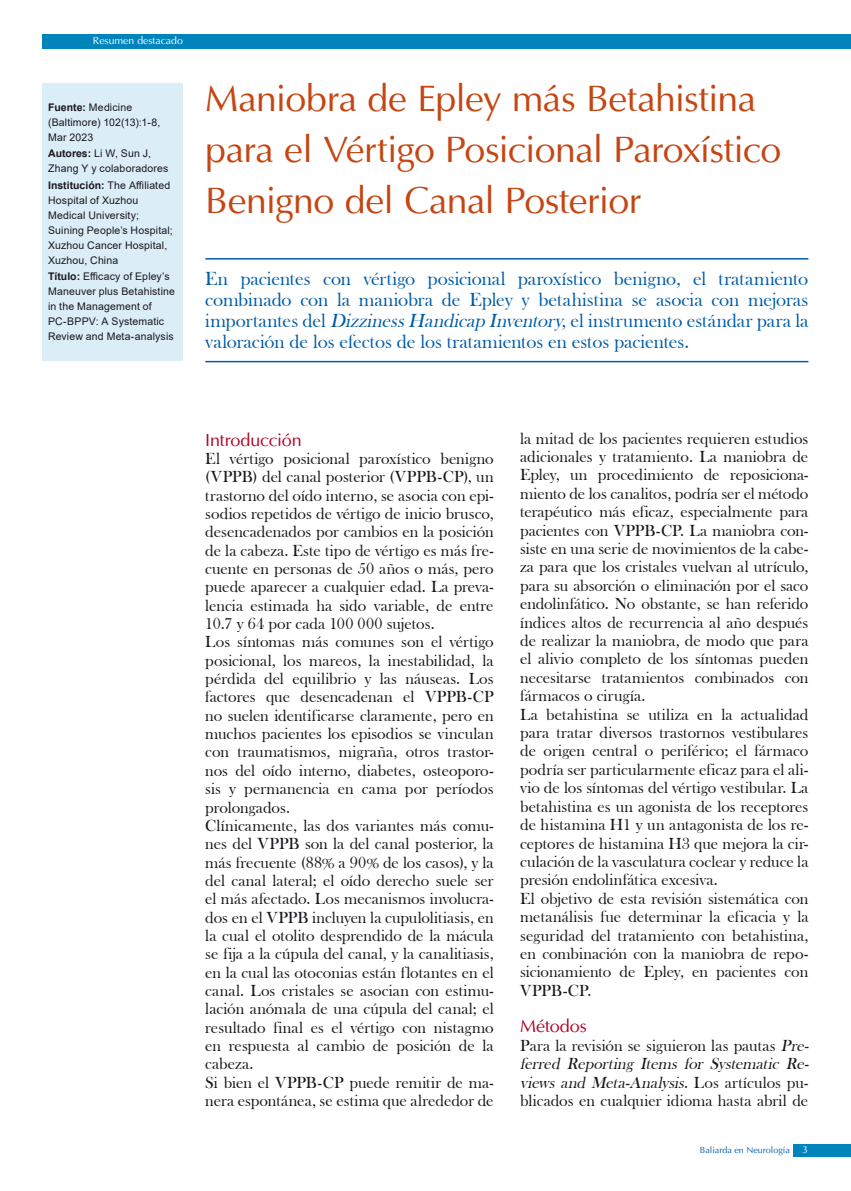
<style>
.page{position:relative;width:851px;height:1191px;background:#fff}
.page>*{position:absolute;margin:0;border:0;box-sizing:border-box;transform-origin:0 0}
.t1{font:37.5px/51px "Ottawa Plain";letter-spacing:-.02em;color:#c54613}
.t2{font:19.5px/21px "Bask Old Face";letter-spacing:-.005em;color:#005da8;text-align:justify}
.t3{font:18px "Ottawa Plain";letter-spacing:-.01em;color:#b00427}
.t4{font:16.5px/18.3px "Bask Old Face";color:#1a171c}
.t5{font:10.5px/15px "Arial";letter-spacing:.015em;color:#1a171c}
.t6{font:10.5px "Ottawa Plain";color:#fff}
.t7{font:9px "Ottawa Plain";color:#005da8}
.s1{font-weight:700}
.s2{font-style:italic}
.s3{font-size:10.5px;color:#fff}
</style>
<div class="page">
<div style="left:43px;top:34px;width:807px;height:15px;background:#0084bc"></div>
<div style="left:793px;top:1143px;width:57px;height:13px;background:#0084bc"></div>
<div style="left:43px;top:83px;width:140px;height:278px;background:#dbedf6"></div>
<hr style="left:205px;top:258px;width:603px;height:1px;background:#005da8">
<hr style="left:205px;top:361px;width:603px;height:1px;background:#005da8">
<p class="t6" style="left:93px;top:35px;width:91px">Resumen destacado</p>
<p class="t5" style="left:48px;top:100px;width:114px"><span class="s1">Fuente:</span> Medicine (Baltimore) 102(13):1-8,<br>Mar 2023</p>
<p class="t5" style="left:48px;top:146px;width:122px"><span class="s1">Autores:</span> Li W, Sun J,<br>Zhang Y y colaboradores</p>
<p class="t5" style="left:48px;top:178px;width:126px"><span class="s1">Institución:</span> The Affiliated<br>Hospital of Xuzhou<br>Medical University;<br>Suining People’s Hospital;<br>Xuzhou Cancer Hospital,<br>Xuzhou, China</p>
<p class="t5" style="left:48px;top:269px;width:128px"><span class="s1">Título:</span> Efficacy of Epley’s<br>Maneuver plus Betahistine in the Management of<br>PC-BPPV: A Systematic<br>Review and Meta-analysis</p>
<h1 class="t1" style="left:205px;top:73px;width:577px">Maniobra de Epley más Betahistina para el Vértigo Posicional Paroxístico<br>Benigno del Canal Posterior</h1>
<p class="t2" style="left:205px;top:268px;width:604px">En pacientes con vértigo posicional paroxístico benigno, el tratamiento combinado con la maniobra de Epley y betahistina se asocia con mejoras importantes del <span class="s2">DizzinessHandicap Inventory</span>, el instrumento estándar para la valoración de los efectos de los tratamientos en estos pacientes.</p>
<p class="t3" style="left:205px;top:429px;width:98px">Introducción</p>
<p class="t4" style="left:205px;top:450px;width:290px">El vértigo posicional paroxístico benigno (VPPB) del canal posterior (VPPB-CP), un trastorno del oído interno, se asocia con epi&shy;sodios repetidos de vértigo de inicio brusco, desencadenados por cambios en la posición de la cabeza. Este tipo de vértigo es más fre&shy;cuente en personas de 50 años o más, pero puede aparecer a cualquier edad. La preva&shy;lencia estimada ha sido variable, de entre 10.7 y 64 por cada 100 000 sujetos.<br>Los síntomas más comunes son el vértigo posicional, los mareos, la inestabilidad, la pérdida del equilibrio y las náuseas. Los factores que desencadenan el VPPB-CP no suelen identificarse claramente, pero en muchos pacientes los episodios se vinculan con traumatismos, migraña, otros trastor&shy;nos del oído interno, diabetes, osteoporo&shy;sis y permanencia en cama por períodos prolongados.<br>Clínicamente, las dos variantes más comu&shy;nes del VPPB son la del canal posterior, la más frecuente (88% a 90% de los casos), y la del canal lateral; el oído derecho suele ser el más afectado. Los mecanismos involucra&shy;dos en el VPPB incluyen la cupulolitiasis, en la cual el otolito desprendido de la mácula se fija a la cúpula del canal, y la canalitiasis, en la cual las otoconias están flotantes en el canal. Los cristales se asocian con estimu&shy;lación anómala de una cúpula del canal; el resultado final es el vértigo con nistagmo en respuesta al cambio de posición de la cabeza.<br>Si bien el VPPB-CP puede remitir de ma&shy;nera espontánea, se estima que alrededor de</p>
<p class="t4" style="left:520px;top:429px;width:290px">la mitad de los pacientes requieren estudios adicionales y tratamiento. La maniobra de Epley, un procedimiento de reposiciona&shy;miento de los canalitos, podría ser el método terapéutico más eficaz, especialmente para pacientes con VPPB-CP. La maniobra con&shy;siste en una serie de movimientos de la cabe&shy;za para que los cristales vuelvan al utrículo, para su absorción o eliminación por el saco endolinfático. No obstante, se han referido índices altos de recurrencia al año después de realizar la maniobra, de modo que para el alivio completo de los síntomas pueden necesitarse tratamientos combinados con fármacos o cirugía.<br>La betahistina se utiliza en la actualidad para tratar diversos trastornos vestibulares de origen central o periférico; el fármaco podría ser particularmente eficaz para el ali&shy;vio de los síntomas del vértigo vestibular. La betahistina es un agonista de los receptores de histamina H1 y un antagonista de los re&shy;ceptores de histamina H3 que mejora la cir&shy;culación de la vasculatura coclear y reduce la presión endolinfática excesiva.<br>El objetivo de esta revisión sistemática con metanálisis fue determinar la eficacia y la seguridad del tratamiento con betahistina, en combinación con la maniobra de repo&shy;sicionamiento de Epley, en pacientes con VPPB-CP.</p>
<p class="t3" style="left:520px;top:1015px;width:68px">Métodos</p>
<p class="t4" style="left:520px;top:1036px;width:293px">Para la revisión se siguieron las pautas <span class="s2">Pre&shy;ferred Reporting Items for Systematic Re&shy;views and Meta-Analysis</span>. L o s a r t í c u l o s p u - blicados en cualquier idioma hasta abril de</p>
<p class="t7" style="left:699px;top:1145px;width:110px">Baliarda en Neurología <span class="s3">3</span></p>
</div>
